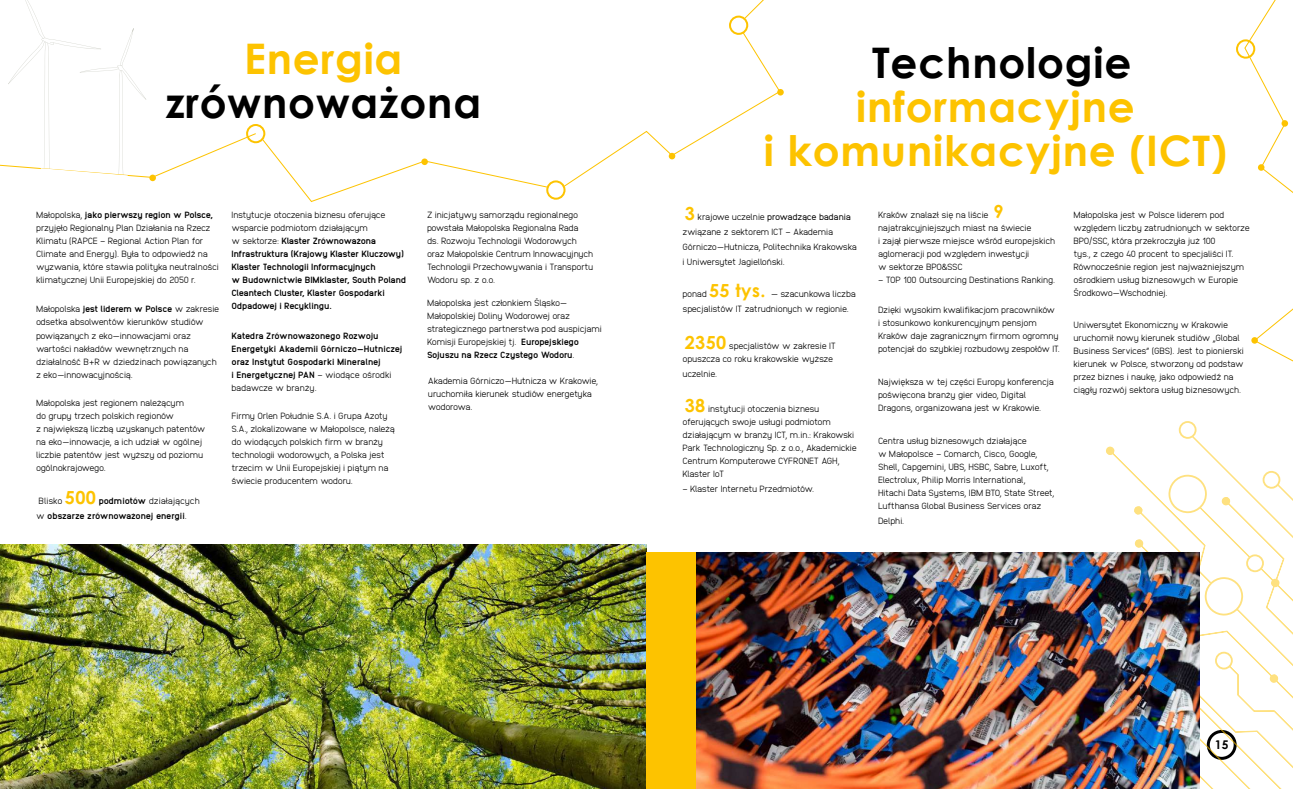
<style>
.page{position:relative;width:1293px;height:789px;background:#fff}
.page>*{position:absolute;margin:0;border:0;box-sizing:border-box;transform-origin:0 0}
.t1{font:700 42.1px/44.2px "Century Gothic";letter-spacing:.02em;color:#fdc300;text-align:center}
.t2{font:700 42.1px "Century Gothic";letter-spacing:.02em;color:#000}
.t3{font:700 12px "Century Gothic";color:#000}
.t4{font:300 9px/13px "Anodina";letter-spacing:-.03em;color:#000}
.t5{font:800 9px/13px "Anodina";letter-spacing:-.03em;color:#000}
.t6{font:300 9px/13px "Anodina";letter-spacing:-.05em;color:#000}
.s1{font-weight:800}
.s2{font-weight:300}
.s3{font-family:"Century Gothic";font-weight:700;font-size:18px;color:#fdc300}
.s4{font-weight:400}
</style>
<div class="page">
<svg style="left:565px;top:0;width:214px;height:188px"></svg>
<div style="left:668px;top:153px;width:7px;height:6px;background:#fdc300;border-radius:50%"></div>
<div style="left:777px;top:89px;width:7px;height:7px;background:#fdc300;border-radius:50%"></div>
<svg style="left:728px;top:15px;width:19px;height:21px"></svg>
<svg style="left:0;top:0;width:565px;height:202px"></svg>
<div style="left:149px;top:174px;width:7px;height:7px;background:#fdc300;border-radius:50%"></div>
<svg style="left:1236px;top:0;width:57px;height:362px"></svg>
<div style="left:1178px;top:420px;width:18px;height:19px;border:2px solid #fdc300;border-radius:50%"></div>
<svg style="left:1105px;top:446px;width:9px;height:9px"></svg>
<div style="left:1134px;top:539px;width:9px;height:8px;background:#fefefb;border-radius:50%"></div>
<svg style="left:1135px;top:424px;width:158px;height:353px"></svg>
<svg style="left:1246px;top:554px;width:17px;height:17px"></svg>
<div style="left:1246px;top:553px;width:18px;height:19px;border:2px solid #fdc300;border-radius:50%"></div>
<svg style="left:1215px;top:652px;width:17px;height:16px"></svg>
<div style="left:1214px;top:651px;width:19px;height:18px;border:2px solid #fdc300;border-radius:50%"></div>
<img style="left:696px;top:552px;width:503px;height:236px">
<img style="left:0;top:544px;width:646px;height:244px">
<div style="left:646px;top:552px;width:50px;height:236px;background:#fdc300"></div>
<h1 class="t1" style="left:244px;top:35px;width:160px">Energia</h1>
<h1 class="t2" style="left:165px;top:71px;width:317px">zrównoważona</h1>
<p class="t4" style="left:36px;top:207px;width:184px">Małopolska, <span class="s1">jako pierwszy region w Polsce, </span>przyjęło Regionalny Plan Działania na Rzecz Klimatu (RAPCE – Regional Action Plan for Climate and Energy). Była to odpowiedź na wyzwania, które stawia polityka neutralności klimatycznej Unii Europejskiej do 2050 r.</p>
<p class="t4" style="left:36px;top:302px;width:185px">Małopolska <span class="s1">jest liderem w Polsce</span> w zakresie odsetka absolwentów kierunków studiów powiązanych z eko—innowacjami oraz wartości nakładów wewnętrznych na działalność B+R w dziedzinach powiązanych z eko—innowacyjnością.</p>
<p class="t4" style="left:36px;top:395px;width:171px">Małopolska jest regionem należącym<br>do grupy trzech polskich regionów<br>z największą liczbą uzyskanych patentów na eko—innowacje, a ich udział w ogólnej liczbie patentów jest wyższy od poziomu ogólnokrajowego.</p>
<p class="t5" style="left:36px;top:492px;width:165px;line-height:15px"><span class="s2">Blisko</span> <span class="s3">500</span> podmiotów <span class="s2">działających w</span> obszarze zrównoważonej energii<span class="s2">.</span></p>
<p class="t5" style="left:231px;top:207px;width:176px"><span class="s2">Instytucje otoczenia biznesu oferujące wsparcie podmiotom działającym<br>w sektorze:</span> Klaster Zrównoważona Infrastruktura (Krajowy Klaster Kluczowy)<br>Klaster Technologii Informacyjnych<br>w Budownictwie BIMklaster, South Poland Cleantech Cluster, Klaster Gospodarki Odpadowej i Recyklingu.</p>
<p class="t5" style="left:231px;top:328px;width:172px">Katedra Zrównoważonego Rozwoju Energetyki Akademii Górniczo—Hutniczej oraz Instytut Gospodarki Mineralnej<br>i Energetycznej PAN <span class="s2">– wiodące ośrodki badawcze w branży.</span></p>
<p class="t4" style="left:231px;top:408px;width:165px">Firmy Orlen Południe S.A. i Grupa Azoty S.A., zlokalizowane w Małopolsce, należą do wiodących polskich firm w branży technologii wodorowych, a Polska jest trzecim w Unii Europejskiej i piątym na świecie producentem wodoru.</p>
<p class="t4" style="left:427px;top:207px;width:168px">Z inicjatywy samorządu regionalnego powstała Małopolska Regionalna Rada<br>ds. Rozwoju Technologii Wodorowych oraz Małopolskie Centrum Innowacyjnych Technologii Przechowywania i Transportu Wodoru sp. z o.o.</p>
<p class="t4" style="left:427px;top:296px;width:176px">Małopolska jest członkiem Śląsko— Małopolskiej Doliny Wodorowej oraz strategicznego partnerstwa pod auspicjami Komisji Europejskiej tj. <span class="s1">Europejskiego Sojuszu na Rzecz Czystego Wodoru</span>.</p>
<p class="t4" style="left:428px;top:374px;width:172px">Akademia Górniczo—Hutnicza w Krakowie, uruchomiła kierunek studiów energetyka wodorowa.</p>
<h1 class="t2" style="left:872px;top:30px;width:261px">Technologie</h1>
<h1 class="t1" style="left:764px;top:83px;width:465px">informacyjne<br>i komunikacyjne (ICT)</h1>
<p class="t4" style="left:682px;top:209px;width:176px;line-height:15px"><span class="s3">3</span> krajowe uczelnie <span class="s4">prowadzące badania </span>związane z sektorem ICT – Akademia Górniczo—Hutnicza, Politechnika Krakowska i Uniwersytet Jagielloński.</p>
<p class="t4" style="left:682px;top:285px;width:175px;line-height:15px">ponad <span class="s3">55 tys.</span> — szacunkowa liczba specjalistów IT zatrudnionych w regionie.</p>
<p class="t6" style="left:682px;top:338px;width:155px"><span class="s3">2350</span> specjalistów w zakresie IT opuszcza co roku krakowskie wyższe</p>
<p class="t4" style="left:682px;top:366px;width:36px">uczelnie.</p>
<p class="t4" style="left:682px;top:402px;width:176px"><span class="s3">38</span> instytucji otoczenia biznesu oferujących swoje usługi podmiotom działającym w branży ICT, m.in.: Krakowski Park Technologiczny Sp. z o.o., Akademickie Centrum Komputerowe CYFRONET AGH, Klaster IoT</p>
<p class="t6" style="left:682px;top:482px;width:133px">– Klaster Internetu Przedmiotów.</p>
<p class="t4" style="left:878px;top:207px;width:179px">Kraków znalazł się na liście <span class="s3">9 </span>najatrakcyjniejszych miast na świecie<br>i zajął pierwsze miejsce wśród europejskich aglomeracji pod względem inwestycji<br>w sektorze BPO&amp;SSC</p>
<p class="t4" style="left:878px;top:272px;width:179px">– TOP 100 Outsourcing Destinations Ranking.</p>
<p class="t4" style="left:878px;top:302px;width:183px">Dzięki wysokim kwalifikacjom pracowników<br>i stosunkowo konkurencyjnym pensjom Kraków daje zagranicznym firmom ogromny potencjał do szybkiej rozbudowy zespołów IT.</p>
<p class="t4" style="left:878px;top:375px;width:177px">Największa w tej części Europy konferencja poświęcona branży gier video, Digital</p>
<p class="t4" style="left:878px;top:401px;width:165px">Dragons, organizowana jest w Krakowie.</p>
<p class="t4" style="left:878px;top:434px;width:178px">Centra usług biznesowych działające<br>w Małopolsce – Comarch, Cisco, Google, Shell, Capgemini, UBS, HSBC, Sabre, Luxoft, Electrolux, Philip Morris International, Hitachi Data Systems, IBM BTO, State Street, Lufthansa Global Business Services oraz</p>
<p class="t4" style="left:878px;top:514px;width:28px">Delphi.</p>
<p class="t4" style="left:1073px;top:207px;width:178px">Małopolska jest w Polsce liderem pod względem liczby zatrudnionych w sektorze BPO/SSC, która przekroczyła już 100<br>tys., z czego 40 procent to specjaliści IT.<br>Równocześnie region jest najważniejszym ośrodkiem usług biznesowych w Europie Środkowo—Wschodniej.</p>
<p class="t4" style="left:1073px;top:317px;width:172px">Uniwersytet Ekonomiczny w Krakowie uruchomił nowy kierunek studiów „Global Business Services” (GBS). Jest to pionierski kierunek w Polsce, stworzony od podstaw przez biznes i naukę, jako odpowiedź na ciągły rozwój sektora usług biznesowych.</p>
<h2 class="t3" style="left:1215px;top:735px;width:15px">15</h2>
</div>
